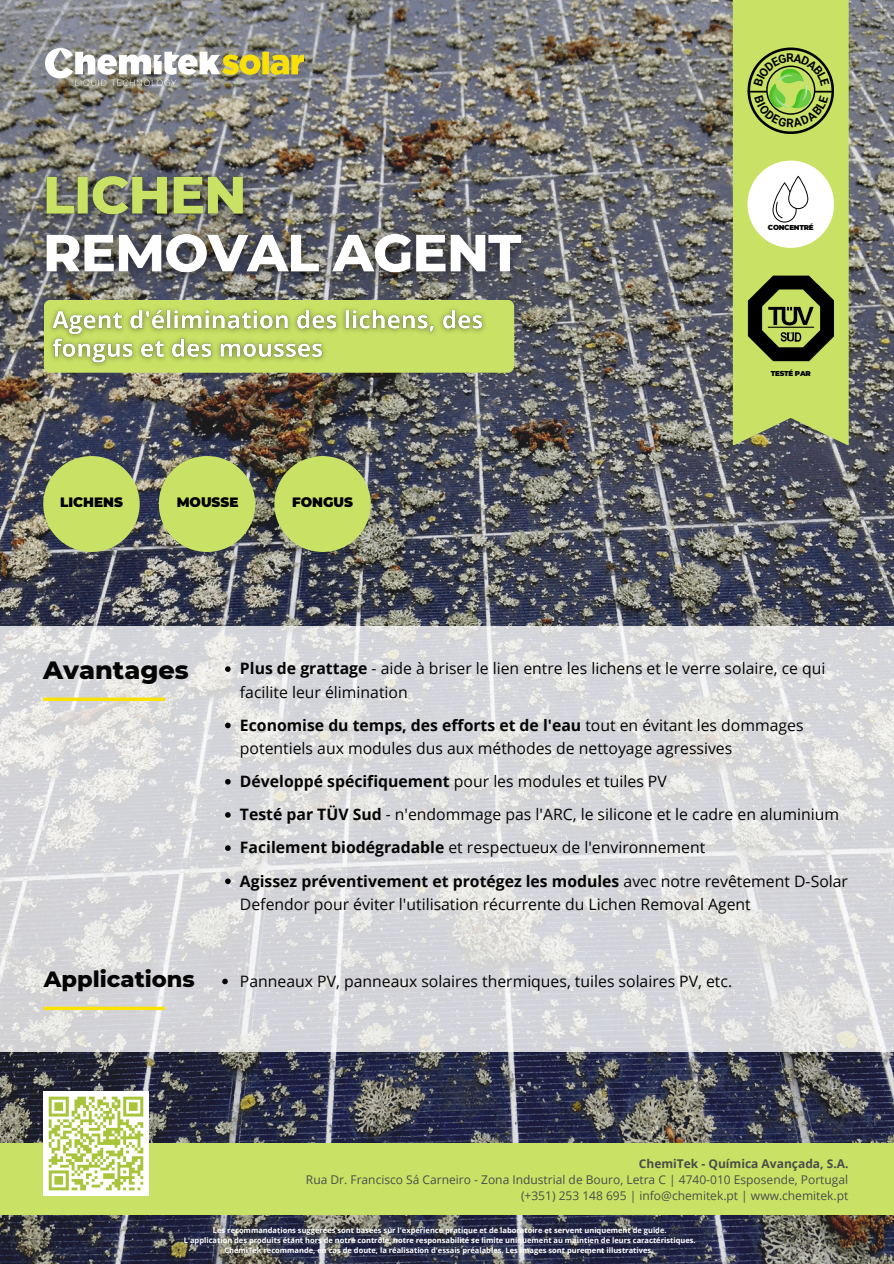
<style>
.page{position:relative;width:894px;height:1264px;background:#fff}
.page>*{position:absolute;margin:0;border:0;box-sizing:border-box;transform-origin:0 0}
.t1{font:800 25.5px "Montserrat";color:#040404}
.t2{font:800 22.5px "Montserrat";color:#040404}
.t3{font:15.75px/33.2px "Open Sans";color:#040404}
.t4{font:900 13.5px "Montserrat";color:#000}
.t5{font:12px/16px "Open Sans";color:#4b4b4b;text-align:right}
.t6{font:700 12px "Open Sans";color:#4b4b4b}
.t7{font:700 7.5px/10.1px "Open Sans";color:#fff;text-align:center}
.t8{font:900 7.05px "Montserrat";letter-spacing:-.035em;color:#040404}
.t9{font:900 7.05px "Montserrat";letter-spacing:-.035em;color:#000}
.s1{font-weight:700}
</style>
<div class="page">
<img style="left:0;top:0;width:893px;height:1263px">
<div style="left:0;top:1143px;width:893px;height:71px;background:#c9e265"></div>
<img style="left:44px;top:1091px;width:105px;height:104px">
<div style="left:43px;top:456px;width:97px;height:96px;background:#c9e265;border-radius:50%"></div>
<div style="left:159px;top:456px;width:96px;height:96px;background:#c9e265;border-radius:50%"></div>
<div style="left:274px;top:456px;width:97px;height:96px;background:#c9e265;border-radius:50%"></div>
<svg style="left:0;top:626px;width:893px;height:425px;background:#dadadd"></svg>
<svg style="left:732px;top:0;width:116px;height:445px;background:#c2da65"></svg>
<div style="left:747px;top:161px;width:86px;height:87px;background:#fff;border-radius:50%"></div>
<svg style="left:772px;top:176px;width:36px;height:46px"></svg>
<img style="left:747px;top:275px;width:86px;height:86px">
<svg style="left:43px;top:697px;width:122px;height:4px"></svg>
<svg style="left:43px;top:1006px;width:122px;height:4px"></svg>
<div style="left:44px;top:300px;width:470px;height:72px;background:#c9e265;border-radius:7px"></div>
<img style="left:21px;top:141px;width:523px;height:168px">
<img style="left:43px;top:294px;width:449px;height:81px">
<svg style="left:225px;top:666px;width:6px;height:6px"></svg>
<svg style="left:225px;top:722px;width:6px;height:6px"></svg>
<svg style="left:225px;top:779px;width:6px;height:5px"></svg>
<svg style="left:225px;top:812px;width:6px;height:5px"></svg>
<svg style="left:225px;top:845px;width:6px;height:6px"></svg>
<svg style="left:225px;top:878px;width:6px;height:6px"></svg>
<img style="left:46px;top:48px;width:257px;height:37px">
<svg style="left:222px;top:978px;width:6px;height:6px"></svg>
<svg style="left:747px;top:48px;width:86px;height:86px;background:#a5c254"></svg>
<p class="t8" style="left:767px;top:223px;width:47px">CONCENTRÉ</p>
<p class="t4" style="left:60px;top:494px;width:64px">LICHENS</p>
<p class="t4" style="left:177px;top:494px;width:63px">MOUSSE</p>
<p class="t4" style="left:292px;top:494px;width:62px">FONGUS</p>
<p class="t9" style="left:770px;top:369px;width:42px">TESTÉ PAR</p>
<h1 class="t1" style="left:43px;top:654px;width:147px">Avantages</h1>
<p class="t3" style="left:240px;top:656px;width:586px;line-height:23.1px"><span class="s1">Plus de grattage</span> - aide à briser le lien entre les lichens et le verre solaire, ce qui facilite leur élimination</p>
<p class="t3" style="left:240px;top:713px;width:565px;line-height:23.1px"><span class="s1">Economise du temps, des efforts et de l'eau</span> tout en évitant les dommages potentiels aux modules dus aux méthodes de nettoyage agressives</p>
<p class="t3" style="left:240px;top:764px;width:609px"><span class="s1">Développé spécifiquement</span> pour les modules et tuiles PV<br><span class="s1">Testé par TÜV Sud</span> - n'endommage pas l'ARC, le silicone et le cadre en aluminium <span class="s1">Facilement biodégradable</span> et respectueux de l'environnement<br><span class="s1">Agissez préventivement et protégez les modules</span> avec notre revêtement D-Solar</p>
<p class="t3" style="left:240px;top:887px;width:512px">Defendor pour éviter l'utilisation récurrente du Lichen Removal Agent</p>
<h2 class="t2" style="left:44px;top:965px;width:152px">Applications</h2>
<p class="t3" style="left:240px;top:963px;width:493px">Panneaux PV, panneaux solaires thermiques, tuiles solaires PV, etc.</p>
<p class="t6" style="left:638px;top:1154px;width:211px">ChemiTek - Química Avançada, S.A.</p>
<p class="t5" style="left:306px;top:1170px;width:543px">Rua Dr. Francisco Sá Carneiro - Zona Industrial de Bouro, Letra C | 4740-010 Esposende, Portugal (+351) 253 148 695 | info@chemitek.pt | www.chemitek.pt</p>
<p class="t7" style="left:184px;top:1225px;width:513px">Les recommandations suggérées sont basées sur l'expérience pratique et de laboratoire et servent uniquement de guide.<br>L'application des produits étant hors de notre contrôle, notre responsabilité se limite uniquement au maintien de leurs caractéristiques.<br>ChemiTek recommande, en cas de doute, la réalisation d'essais préalables. Les images sont purement illustratives.</p>
</div>
